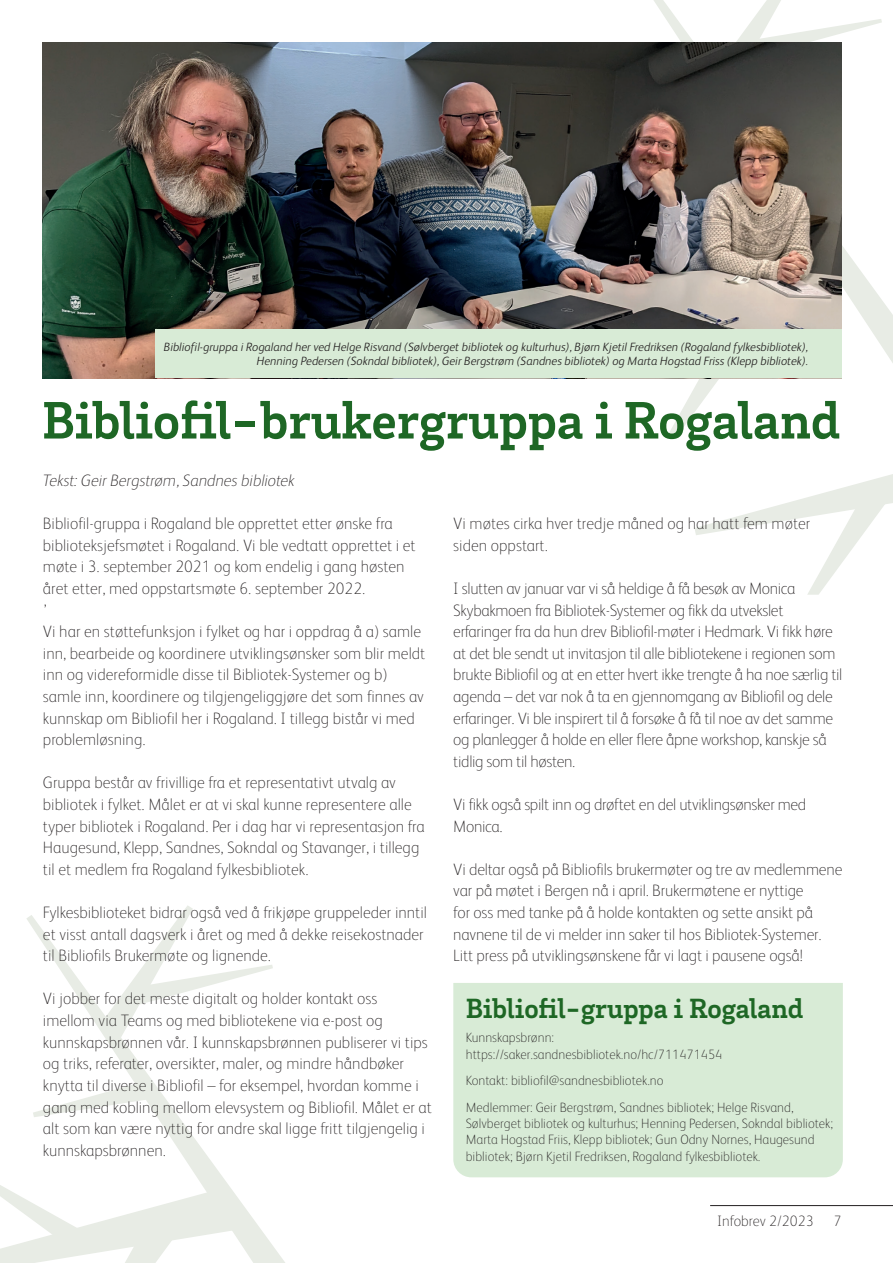
<style>
.page{position:relative;width:893px;height:1263px;background:#fff}
.page>*{position:absolute;margin:0;border:0;box-sizing:border-box;transform-origin:0 0}
.t1{font:700 54px "Brix Slab";color:#1e6725}
.t2{font:700 28.5px "Brix Slab";color:#1e6725}
.t3{font:100 16.5px/21.6px "FS Albert";color:#231f20}
.t4{font:100 16.5px/21.6px "FS Albert";letter-spacing:-.02em;color:#231f20}
.t5{font:italic 100 16.5px "FS Albert";color:#231f20}
.t6{font:100 15px "FS Albert";color:#231f20}
.t7{font:100 13.5px/16.2px "FS Albert";color:#231f20}
.t8{font:italic 300 12px/14.4px "FS Albert";color:#231f20;text-align:right}
</style>
<div class="page">
<svg style="left:26px;top:915px;width:259px;height:348px"></svg>
<svg style="left:99px;top:905px;width:174px;height:134px"></svg>
<svg style="left:33px;top:1081px;width:117px;height:36px"></svg>
<svg style="left:0;top:1185px;width:237px;height:78px"></svg>
<svg style="left:653px;top:0;width:240px;height:363px"></svg>
<svg style="left:694px;top:474px;width:199px;height:121px"></svg>
<svg style="left:708px;top:0;width:174px;height:93px"></svg>
<svg style="left:507px;top:224px;width:339px;height:215px"></svg>
<hr style="left:710px;top:1205px;width:183px;height:1px;background:#231f20">
<img style="left:43px;top:43px;width:799px;height:335px">
<div style="left:453px;top:983px;width:390px;height:194px;background:#d8ebd6"></div>
<div style="left:156px;top:329px;width:686px;height:49px;background:#d8ebd6"></div>
<p class="t8" style="left:164px;top:340px;width:646px">Bibliofil-gruppa i Rogaland her ved Helge Risvand (Sølvberget bibliotek og kulturhus), Bjørn Kjetil Fredriksen (Rogaland fylkesbibliotek),<br>Henning Pedersen (Sokndal bibliotek), Geir Bergstrøm (Sandnes bibliotek) og Marta Hogstad Friss (Klepp bibliotek).</p>
<h1 class="t1" style="left:42px;top:385px;width:800px">Bibliofil-brukergruppa i Rogaland</h1>
<p class="t5" style="left:43px;top:471px;width:253px">Tekst: Geir Bergstrøm, Sandnes bibliotek</p>
<p class="t3" style="left:43px;top:513px;width:384px">Bibliofil-gruppa i Rogaland ble opprettet etter ønske fra biblioteksjefsmøtet i Rogaland. Vi ble vedtatt opprettet i et møte i 3. september 2021 og kom endelig i gang høsten året etter, med oppstartsmøte 6. september 2022.<br>’<br>Vi har en støttefunksjon i fylket og har i oppdrag å a) samle inn, bearbeide og koordinere utviklingsønsker som blir meldt inn og videreformidle disse til Bibliotek-Systemer og b) samle inn, koordinere og tilgjengeliggjøre det som finnes av kunnskap om Bibliofil her i Rogaland. I tillegg bistår vi med problemløsning.</p>
<p class="t3" style="left:43px;top:772px;width:383px">Gruppa består av frivillige fra et representativt utvalg av bibliotek i fylket. Målet er at vi skal kunne representere alle typer bibliotek i Rogaland. Per i dag har vi representasjon fra Haugesund, Klepp, Sandnes, Sokndal og Stavanger, i tillegg til et medlem fra Rogaland fylkesbibliotek.</p>
<p class="t3" style="left:43px;top:901px;width:386px">Fylkesbiblioteket bidrar også ved å frikjøpe gruppeleder inntil et visst antall dagsverk i året og med å dekke reisekostnader til Bibliofils Brukermøte og lignende.</p>
<p class="t3" style="left:43px;top:988px;width:391px">Vi jobber for det meste digitalt og holder kontakt oss imellom via Teams og med bibliotekene via e-post og kunnskapsbrønnen vår. I kunnskapsbrønnen publiserer vi tips og triks, referater, oversikter, maler, og mindre håndbøker knytta til diverse i Bibliofil – for eksempel, hvordan komme i gang med kobling mellom elevsystem og Bibliofil. Målet er at alt som kan være nyttig for andre skal ligge fritt tilgjengelig i kunnskapsbrønnen.</p>
<p class="t3" style="left:453px;top:513px;width:358px">Vi møtes cirka hver tredje måned og har hatt fem møter siden oppstart.</p>
<p class="t4" style="left:453px;top:577px;width:391px">I slutten av januar var vi så heldige å få besøk av Monica Skybakmoen fra Bibliotek-Systemer og fikk da utvekslet erfaringer fra da hun drev Bibliofil-møter i Hedmark. Vi fikk høre at det ble sendt ut invitasjon til alle bibliotekene i regionen som brukte Bibliofil og at en etter hvert ikke trengte å ha noe særlig til agenda – det var nok å ta en gjennomgang av Bibliofil og dele erfaringer. Vi ble inspirert til å forsøke å få til noe av det samme og planlegger å holde en eller flere åpne workshop, kanskje så tidlig som til høsten.</p>
<p class="t4" style="left:453px;top:793px;width:355px">Vi fikk også spilt inn og drøftet en del utviklingsønsker med<br>Monica.</p>
<p class="t3" style="left:453px;top:858px;width:391px">Vi deltar også på Bibliofils brukermøter og tre av medlemmene var på møtet i Bergen nå i april. Brukermøtene er nyttige<br>for oss med tanke på å holde kontakten og sette ansikt på navnene til de vi melder inn saker til hos Bibliotek-Systemer.<br>Litt press på utviklingsønskene får vi lagt i pausene også!</p>
<h2 class="t2" style="left:466px;top:990px;width:339px">Bibliofil-gruppa i Rogaland</h2>
<p class="t7" style="left:466px;top:1029px;width:258px">Kunnskapsbrønn: https://saker.sandnesbibliotek.no/hc/711471454</p>
<p class="t7" style="left:466px;top:1067px;width:329px;line-height:26.7px">Kontakt: bibliofil@sandnesbibliotek.no<br>Medlemmer: Geir Bergstrøm, Sandnes bibliotek; Helge Risvand,</p>
<p class="t7" style="left:466px;top:1115px;width:369px">Sølvberget bibliotek og kulturhus; Henning Pedersen, Sokndal bibliotek;<br>Marta Hogstad Friis, Klepp bibliotek; Gun Odny Nornes, Haugesund bibliotek; Bjørn Kjetil Fredriksen, Rogaland fylkesbibliotek.</p>
<p class="t6" style="left:717px;top:1212px;width:98px">Infobrev 2/2023</p>
<p class="t6" style="left:833px;top:1212px;width:9px">7</p>
</div>
